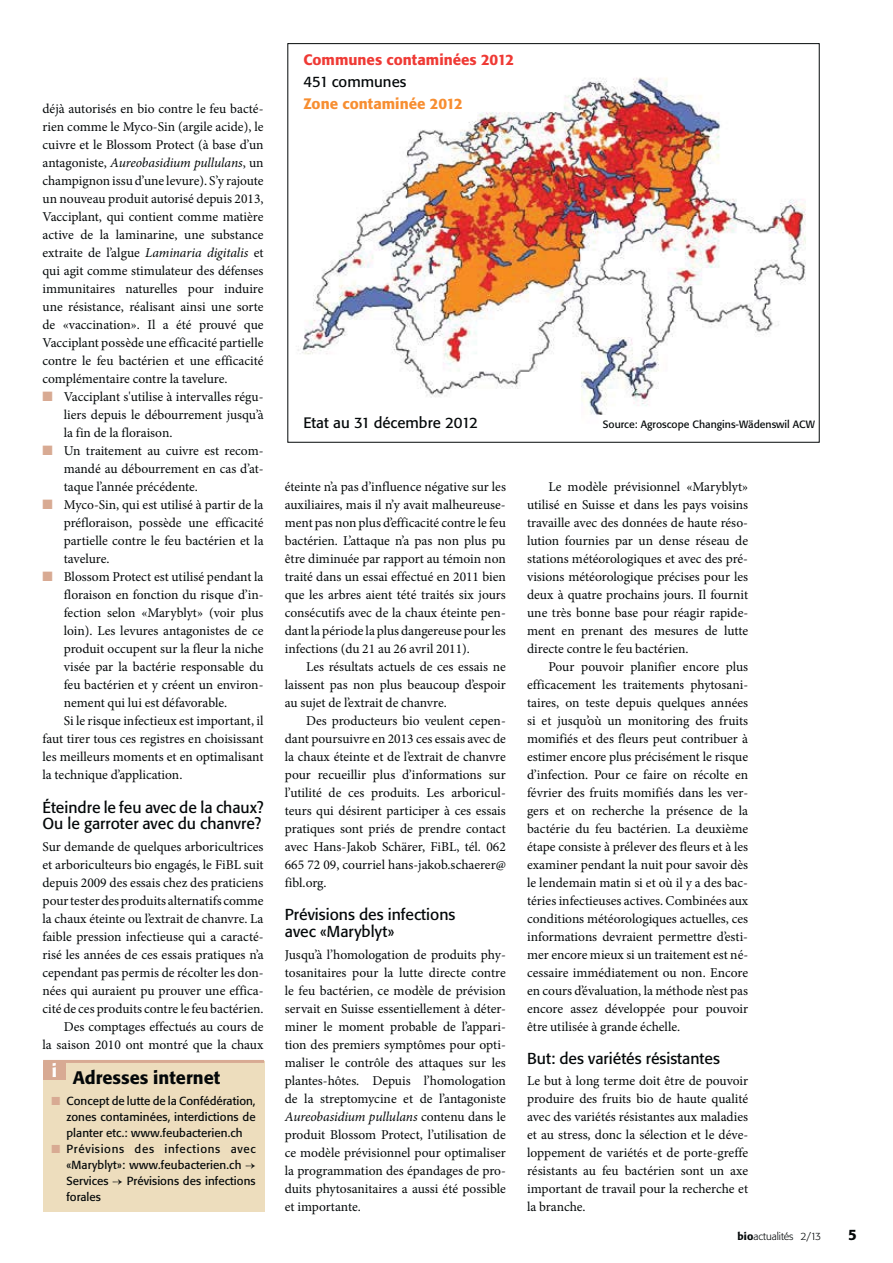
<style>
.page{position:relative;width:893px;height:1263px;background:#fff}
.page>*{position:absolute;margin:0;border:0;box-sizing:border-box;transform-origin:0 0}
.t1{font:500 18px "Formata BQ";color:#040809}
.t2{font:500 18px "Formata BQ";color:#fff}
.t3{font:15.75px/16.5px "Formata BQ";color:#040809}
.t4{font:15px "Formata BQ";color:#040809}
.t5{font:500 15px "Formata BQ";color:#ef3a35}
.t6{font:500 15px "Formata BQ";color:#f78e31}
.t7{font:500 15px "Formata BQ";color:#040809}
.t8{font:13.5px/18px "Minion Pro";color:#040809;text-align:justify}
.t9{font:11.55px/16px "Formata BQ";letter-spacing:.005em;color:#040809;text-align:justify}
.t10{font:10.5px "Formata BQ";color:#040809}
.t11{font:300 10.5px "Formata BQ";color:#040809}
.s1{font-style:italic}
.s2{color:#d8aa93}
.s3{font-family:"Minion Pro"}
.s4{font-weight:500}
</style>
<div class="page">
<img style="left:298px;top:78px;width:508px;height:337px">
<div style="left:43px;top:1061px;width:221px;height:151px;background:#edddbd"></div>
<hr style="left:43px;top:1060px;width:221px;height:3px;background:#d8aa93">
<div style="left:43px;top:1062px;width:23px;height:18px;background:#d8aa93"></div>
<p class="t8" style="left:43px;top:101px;width:223px">déjà autorisés en bio contre le feu bacté&shy;rien comme le Myco-Sin (argile acide), le cuivre et le Blossom Protect (à base d’un antagoniste, <span class="s1">Aureobasidium pullulans</span>, un champignon issu d’une levure). S’y rajoute un nouveau produit autorisé depuis 2013, Vacciplant, qui contient comme matière active de la laminarine, une substance extraite de l’algue <span class="s1">Laminaria digitalis</span> et qui agit comme stimulateur des défenses immunitaires naturelles pour induire une résistance, réalisant ainsi une sorte de «vaccination». Il a été prouvé que Vacciplant possède une efficacité partielle contre le feu bactérien et une efficacité complémentaire contre la tavelure.</p>
<p class="t8" style="left:64px;top:389px;width:201px;text-indent:-21px"><span class="s2">■</span> Vacciplant s'utilise à intervalles régu&shy;liers depuis le débourrement jusqu’à la fin de la floraison.</p>
<p class="t8" style="left:64px;top:443px;width:201px;text-indent:-21px"><span class="s2">■</span> Un traitement au cuivre est recom&shy;mandé au débourrement en cas d’at&shy;taque l’année précédente.</p>
<p class="t8" style="left:64px;top:497px;width:201px;text-indent:-21px"><span class="s2">■</span> Myco-Sin, qui est utilisé à partir de la préfloraison, possède une efficacité partielle contre le feu bactérien et la tavelure.</p>
<p class="t8" style="left:43px;top:569px;width:223px"><span class="s2">■</span> Blossom Protect est utilisé pendant la</p>
<p class="t8" style="left:64px;top:587px;width:201px">floraison en fonction du risque d’in-</p>
<p class="t8" style="left:64px;top:605px;width:201px">fection selon «Maryblyt» (voir plus</p>
<p class="t8" style="left:64px;top:623px;width:201px">loin). Les levures antagonistes de ce</p>
<p class="t8" style="left:64px;top:641px;width:201px">produit occupent sur la fleur la niche</p>
<p class="t8" style="left:64px;top:659px;width:201px">visée par la bactérie responsable du</p>
<p class="t8" style="left:64px;top:677px;width:201px">feu bactérien et y créent un environ-</p>
<p class="t8" style="left:64px;top:695px;width:165px">nement qui lui est défavorable.</p>
<p class="t8" style="left:64px;top:713px;width:201px">Si le risque infectieux est important, il</p>
<p class="t8" style="left:43px;top:731px;width:222px">faut tirer tous ces registres en choisissant</p>
<p class="t8" style="left:43px;top:749px;width:222px">les meilleurs moments et en optimalisant</p>
<p class="t8" style="left:43px;top:767px;width:141px">la technique d’application.</p>
<p class="t3" style="left:43px;top:799px;width:223px">Éteindre le feu avec de la chaux?<br>Ou le garroter avec du chanvre?</p>
<p class="t8" style="left:43px;top:839px;width:223px;text-align:right">Sur demande de quelques arboricultrices et arboriculteurs bio engagés, le FiBL suit depuis 2009 des essais chez des praticiens pour tester des produits alternatifs comme la chaux éteinte ou l’extrait de chanvre. La faible pression infectieuse qui a caracté&shy;risé les années de ces essais pratiques n’a cependant pas permis de récolter les don&shy;nées qui auraient pu prouver une effica&shy;cité de ces produits contre le feu bactérien.<br>Des comptages effectués au cours de<br>la saison 2010 ont montré que la chaux</p>
<h1 class="t2" style="left:52px;top:1062px;width:7px">i</h1>
<h1 class="t1" style="left:73px;top:1069px;width:149px">Adresses internet</h1>
<p class="t9" style="left:66px;top:1093px;width:191px;text-indent:-15px"><span class="s2">■</span> Concept de lutte de la Confédération, zones contaminées, interdictions de planter etc.: www.feubacterien.ch</p>
<p class="t9" style="left:66px;top:1141px;width:191px;text-indent:-15px"><span class="s2">■</span> Prévisions des infections avec «Maryblyt»: www.feubacterien.ch <span class="s3">→ </span>Services <span class="s3">→</span> Prévisions des infections forales</p>
<p class="t5" style="left:303px;top:52px;width:212px">Communes contaminées 2012</p>
<p class="t4" style="left:303px;top:75px;width:104px">451 communes</p>
<p class="t6" style="left:303px;top:97px;width:161px">Zone contaminée 2012</p>
<p class="t4" style="left:303px;top:415px;width:176px">Etat au 31 décembre 2012</p>
<p class="t10" style="left:603px;top:419px;width:214px">Source: Agroscope Changins-Wädenswil ACW</p>
<p class="t8" style="left:285px;top:479px;width:223px">éteinte n’a pas d’influence négative sur les auxiliaires, mais il n’y avait malheureuse&shy;ment pas non plus d’efficacité contre le feu bactérien. L’attaque n’a pas non plus pu être diminuée par rapport au témoin non traité dans un essai effectué en 2011 bien que les arbres aient tété traités six jours consécutifs avec de la chaux éteinte pen&shy;dant la période la plus dangereuse pour les infections (du 21 au 26 avril 2011).</p>
<p class="t8" style="left:285px;top:659px;width:223px;text-indent:21px">Les résultats actuels de ces essais ne laissent pas non plus beaucoup d’espoir au sujet de l’extrait de chanvre.</p>
<p class="t8" style="left:285px;top:713px;width:223px;text-indent:21px">Des producteurs bio veulent cepen&shy;dant poursuivre en 2013 ces essais avec de la chaux éteinte et de l’extrait de chanvre pour recueillir plus d’informations sur l’utilité de ces produits. Les arboricul&shy;teurs qui désirent participer à ces essais pratiques sont priés de prendre contact avec Hans-Jakob Schärer, FiBL, tél. 062<br>665 72 09, courriel hans-jakob.schaerer@ fibl.org.</p>
<p class="t3" style="left:285px;top:907px;width:172px">Prévisions des infections avec «Maryblyt»</p>
<p class="t8" style="left:285px;top:947px;width:223px">Jusqu’à l’homologation de produits phy&shy;tosanitaires pour la lutte directe contre le feu bactérien, ce modèle de prévision servait en Suisse essentiellement à déter&shy;miner le moment probable de l’appari&shy;tion des premiers symptômes pour opti&shy;maliser le contrôle des attaques sur les plantes-hôtes. Depuis l’homologation de la streptomycine et de l’antagoniste <span class="s1">Aureobasidium pullulans</span> contenu dans le produit Blossom Protect, l’utilisation de ce modèle prévisionnel pour optimaliser la programmation des épandages de pro&shy;duits phytosanitaires a aussi été possible et importante.</p>
<p class="t8" style="left:527px;top:479px;width:223px;text-indent:21px">Le modèle prévisionnel «Maryblyt» utilisé en Suisse et dans les pays voisins travaille avec des données de haute réso&shy;lution fournies par un dense réseau de stations météorologiques et avec des pré&shy;visions météorologique précises pour les deux à quatre prochains jours. Il fournit une très bonne base pour réagir rapide&shy;ment en prenant des mesures de lutte directe contre le feu bactérien.</p>
<p class="t8" style="left:527px;top:659px;width:223px;text-indent:21px">Pour pouvoir planifier encore plus efficacement les traitements phytosani&shy;taires, on teste depuis quelques années si et jusqu’où un monitoring des fruits momifiés et des fleurs peut contribuer à estimer encore plus précisément le risque d’infection. Pour ce faire on récolte en février des fruits momifiés dans les ver&shy;gers et on recherche la présence de la bactérie du feu bactérien. La deuxième étape consiste à prélever des fleurs et à les examiner pendant la nuit pour savoir dès le lendemain matin si et où il y a des bac&shy;téries infectieuses actives. Combinées aux conditions météorologiques actuelles, ces informations devraient permettre d’esti&shy;mer encore mieux si un traitement est né&shy;cessaire immédiatement ou non. Encore en cours d’évaluation, la méthode n’est pas encore assez développée pour pouvoir être utilisée à grande échelle.</p>
<p class="t3" style="left:527px;top:1051px;width:194px">But: des variétés résistantes</p>
<p class="t8" style="left:527px;top:1073px;width:223px">Le but à long terme doit être de pouvoir produire des fruits bio de haute qualité avec des variétés résistantes aux maladies et au stress, donc la sélection et le déve&shy;loppement de variétés et de porte-greffe résistants au feu bactérien sont un axe important de travail pour la recherche et la branche.</p>
<p class="t11" style="left:737px;top:1232px;width:85px"><span class="s4">bio</span>actualités 2/13</p>
<p class="t7" style="left:848px;top:1228px;width:10px">5</p>
</div>
